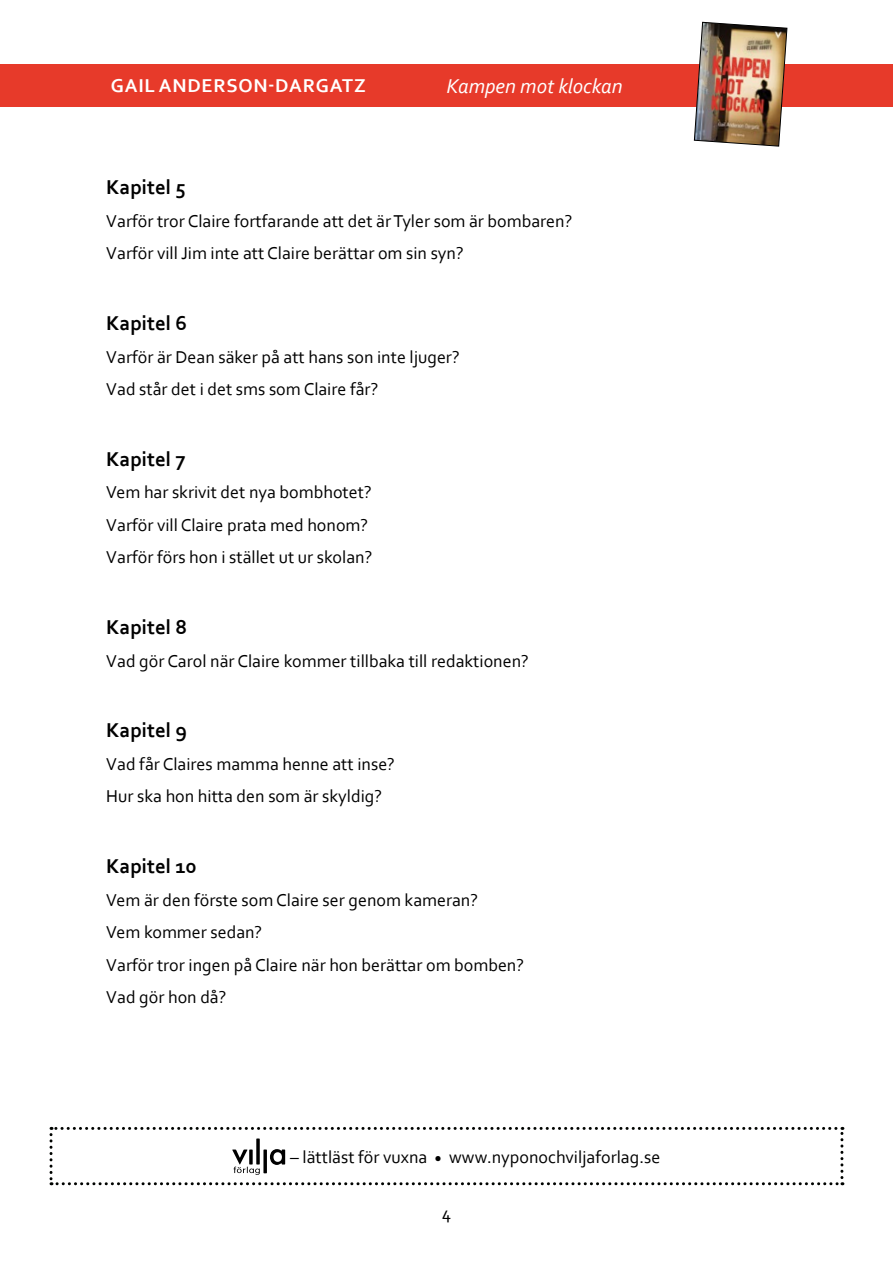
<style>
.page{position:relative;width:893px;height:1263px;background:#fff}
.page>*{position:absolute;margin:0;border:0;box-sizing:border-box;transform-origin:0 0}
.t1{font:700 21px "Corbel";color:#000}
.t2{font:italic 21px "Corbel";color:#fff}
.t3{font:700 19.5px "Corbel";letter-spacing:.04em;color:#fff}
.t4{font:18px/32.5px "Corbel";color:#000}
</style>
<div class="page">
<div style="left:0;top:64px;width:893px;height:42px;background:#e73a2a"></div>
<img style="left:694px;top:22px;width:93px;height:124px">
<svg style="left:50px;top:1127px;width:793px;height:58px"></svg>
<p class="t3" style="left:111px;top:74px;width:256px">GAIL ANDERSON-DARGATZ</p>
<p class="t2" style="left:446px;top:73px;width:178px">Kampen mot klockan</p>
<p class="t1" style="left:106px;top:174px;width:81px">Kapitel 5</p>
<p class="t4" style="left:106px;top:204px;width:468px">Varför tror Claire fortfarande att det är Tyler som är bombaren?<br>Varför vill Jim inte att Claire berättar om sin syn?</p>
<p class="t1" style="left:106px;top:310px;width:82px">Kapitel 6</p>
<p class="t4" style="left:106px;top:340px;width:355px">Varför är Dean säker på att hans son inte ljuger?<br>Vad står det i det sms som Claire får?</p>
<p class="t1" style="left:106px;top:446px;width:81px">Kapitel 7</p>
<p class="t4" style="left:106px;top:476px;width:268px">Vem har skrivit det nya bombhotet?<br>Varför vill Claire prata med honom?<br>Varför förs hon i stället ut ur skolan?</p>
<p class="t1" style="left:106px;top:614px;width:82px">Kapitel 8</p>
<p class="t4" style="left:106px;top:644px;width:424px">Vad gör Carol när Claire kommer tillbaka till redaktionen?</p>
<p class="t1" style="left:106px;top:717px;width:82px">Kapitel 9</p>
<p class="t4" style="left:106px;top:747px;width:290px">Vad får Claires mamma henne att inse?<br>Hur ska hon hitta den som är skyldig?</p>
<p class="t1" style="left:106px;top:853px;width:92px">Kapitel 10</p>
<p class="t4" style="left:106px;top:883px;width:419px">Vem är den förste som Claire ser genom kameran?<br>Vem kommer sedan?<br>Varför tror ingen på Claire när hon berättar om bomben?<br>Vad gör hon då?</p>
<p class="t4" style="left:290px;top:1140px;width:372px">– lättläst för vuxna <sub>•</sub> www.nyponochviljaforlag.se</p>
<p class="t4" style="left:442px;top:1196px;width:11px">4</p>
</div>
